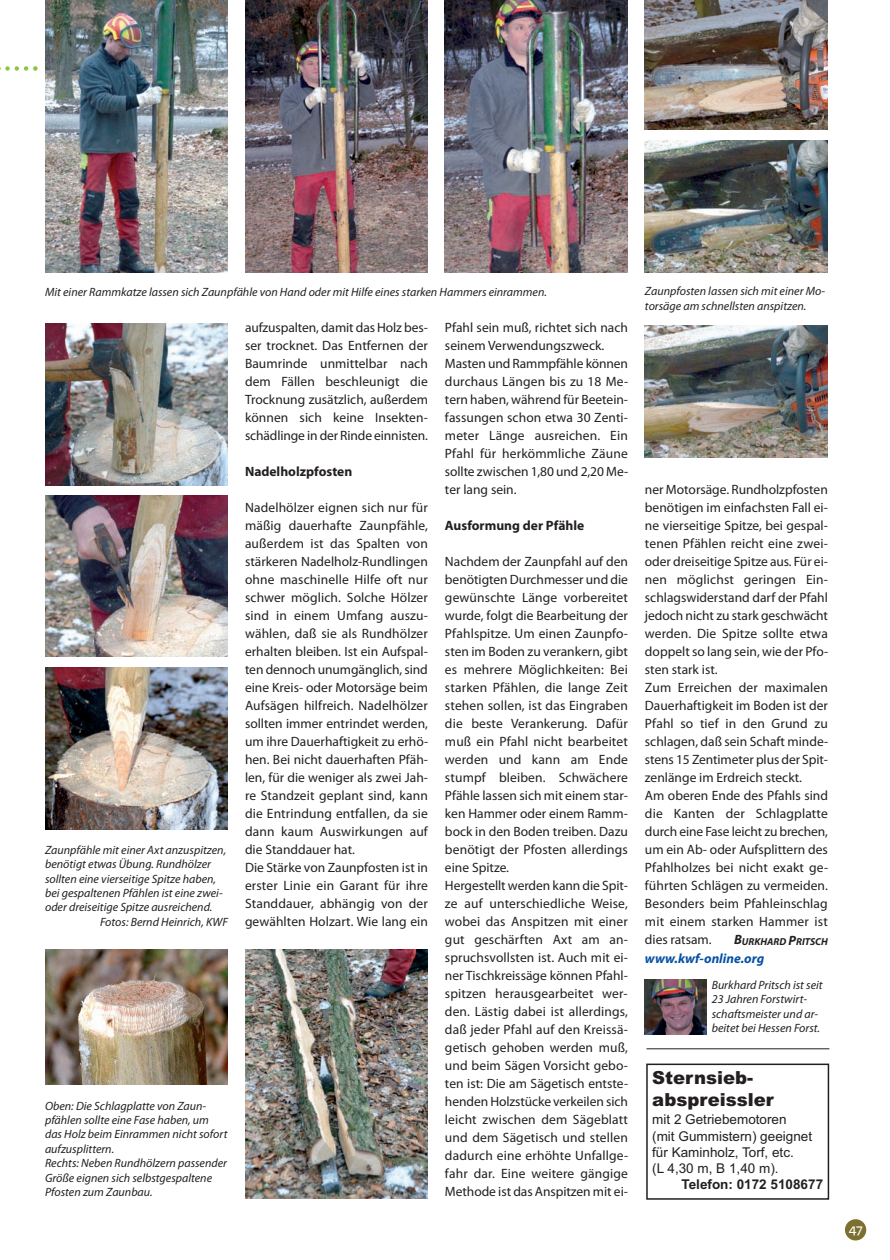
<style>
.page{position:relative;width:890px;height:1260px;background:#fff}
.page>*{position:absolute;margin:0;border:0;box-sizing:border-box;transform-origin:0 0}
.t1{font:900 18px/21.6px "Arial";color:#231f20}
.t2{font:13.5px/18px "Myriad Pro";letter-spacing:.005em;color:#231f20}
.t3{font:13.5px "Arial";color:#231f20}
.t4{font:700 13.5px "Myriad Pro";color:#231f20}
.t5{font:700 13.5px "Arial";color:#231f20}
.t6{font:italic 700 13.5px "Myriad Pro";color:#0551a4}
.t7{font:italic 12px/14.4px "Myriad Pro";color:#231f20}
.t8{font:12px "Olsen OT";color:#fff}
.t9{font:italic 700 10.2px "Myriad Pro";color:#231f20}
.s1{font-size:13.5px}
</style>
<div class="page">
<div style="left:844px;top:1219px;width:22px;height:21px;background:#7c7030;border-radius:50%"></div>
<svg style="left:0;top:66px;width:38px;height:5px"></svg>
<img style="left:645px;top:979px;width:61px;height:55px">
<img style="left:45px;top:0;width:183px;height:272px">
<img style="left:245px;top:0;width:183px;height:272px">
<img style="left:445px;top:0;width:183px;height:272px">
<img style="left:45px;top:324px;width:183px;height:161px">
<img style="left:45px;top:495px;width:183px;height:161px">
<img style="left:45px;top:667px;width:183px;height:162px">
<img style="left:45px;top:949px;width:183px;height:135px">
<img style="left:645px;top:326px;width:182px;height:131px">
<img style="left:645px;top:140px;width:182px;height:132px">
<img style="left:645px;top:0;width:182px;height:130px">
<img style="left:245px;top:949px;width:183px;height:249px">
<div style="left:646px;top:1063px;width:183px;height:136px;border:2px solid #231f20"></div>
<hr style="left:646px;top:1048px;width:183px;height:1px;background:#231f20">
<p class="t7" style="left:45px;top:286px;width:503px">Mit einer Rammkatze lassen sich Zaunpfähle von Hand oder mit Hilfe eines starken Hammers einrammen.</p>
<p class="t7" style="left:645px;top:285px;width:182px">Zaunpfosten lassen sich mit einer Mo&shy;torsäge am schnellsten anspitzen.</p>
<p class="t7" style="left:45px;top:843px;width:183px">Zaunpfähle mit einer Axt anzuspitzen,</p>
<p class="t7" style="left:45px;top:857px;width:167px">benötigt etwas Übung. Rundhölzer</p>
<p class="t7" style="left:45px;top:872px;width:173px">sollten eine vierseitige Spitze haben,</p>
<p class="t7" style="left:45px;top:886px;width:179px">bei gespaltenen Pfählen ist eine zwei-</p>
<p class="t7" style="left:45px;top:901px;width:169px">oder dreiseitige Spitze ausreichend.</p>
<p class="t7" style="left:100px;top:915px;width:129px">Fotos: Bernd Heinrich, KWF</p>
<p class="t2" style="left:245px;top:320px;width:184px;text-align:justify">aufzuspalten, damit das Holz bes&shy;ser trocknet. Das Entfernen der Baumrinde unmittelbar nach dem Fällen beschleunigt die Trocknung zusätzlich, außerdem können sich keine Insekten&shy;schädlinge in der Rinde einnisten.</p>
<p class="t4" style="left:245px;top:466px;width:109px">Nadelholzpfosten</p>
<p class="t2" style="left:245px;top:500px;width:185px">Nadelhölzer eignen sich nur für mäßig dauerhafte Zaunpfähle, außerdem ist das Spalten von stärkeren Nadelholz-Rundlingen ohne maschinelle Hilfe oft nur schwer möglich. Solche Hölzer sind in einem Umfang auszu&shy;wählen, daß sie als Rundhölzer erhalten bleiben. Ist ein Aufspal&shy;ten dennoch unumgänglich, sind eine Kreis- oder Motorsäge beim<br>Aufsägen hilfreich. Nadelhölzer sollten immer entrindet werden, um ihre Dauerhaftigkeit zu erhö&shy;hen. Bei nicht dauerhaften Pfäh&shy;len, für die weniger als zwei Jah&shy;re Standzeit geplant sind, kann die Entrindung entfallen, da sie dann kaum Auswirkungen auf die Standdauer hat.<br>Die Stärke von Zaunpfosten ist in erster Linie ein Garant für ihre<br>Standdauer, abhängig von der gewählten Holzart. Wie lang ein</p>
<p class="t7" style="left:45px;top:1099px;width:184px">Oben: Die Schlagplatte von Zaun&shy;pfählen sollte eine Fase haben, um das Holz beim Einrammen nicht sofort aufzusplittern.<br>Rechts: Neben Rundhölzern passender<br>Größe eignen sich selbstgespaltene<br>Pfosten zum Zaunbau.</p>
<p class="t2" style="left:445px;top:319px;width:185px">Pfahl sein muß, richtet sich nach seinem Verwendungszweck.<br>Masten und Rammpfähle können durchaus Längen bis zu 18 Me&shy;tern haben, während für Beetein&shy;fassungen schon etwa 30 Zenti&shy;meter Länge ausreichen. Ein<br>Pfahl für herkömmliche Zäune sollte zwischen 1,80 und 2,20 Me&shy;ter lang sein.</p>
<p class="t4" style="left:445px;top:520px;width:141px">Ausformung der Pfähle</p>
<p class="t2" style="left:445px;top:553px;width:185px">Nachdem der Zaunpfahl auf den benötigten Durchmesser und die gewünschte Länge vorbereitet wurde, folgt die Bearbeitung der<br>Pfahlspitze. Um einen Zaunpfo&shy;sten im Boden zu verankern, gibt es mehrere Möglichkeiten: Bei starken Pfählen, die lange Zeit stehen sollen, ist das Eingraben die beste Verankerung. Dafür muß ein Pfahl nicht bearbeitet werden und kann am Ende stumpf bleiben. Schwächere<br>Pfähle lassen sich mit einem star&shy;ken Hammer oder einem Ramm&shy;bock in den Boden treiben. Dazu benötigt der Pfosten allerdings eine Spitze.<br>Hergestellt werden kann die Spit&shy;ze auf unterschiedliche Weise, wobei das Anspitzen mit einer gut geschärften Axt am an&shy;spruchsvollsten ist. Auch mit ei&shy;ner Tischkreissäge können Pfahl&shy;spitzen herausgearbeitet wer&shy;den. Lästig dabei ist allerdings, daß jeder Pfahl auf den Kreissä&shy;getisch gehoben werden muß, und beim Sägen Vorsicht gebo&shy;ten ist: Die am Sägetisch entste&shy;henden Holzstücke verkeilen sich leicht zwischen dem Sägeblatt und dem Sägetisch und stellen dadurch eine erhöhte Unfallge&shy;fahr dar. Eine weitere gängige<br>Methode ist das Anspitzen mit ei-</p>
<p class="t2" style="left:645px;top:481px;width:185px">ner Motorsäge. Rundholzpfosten benötigen im einfachsten Fall ei&shy;ne vierseitige Spitze, bei gespal&shy;tenen Pfählen reicht eine zwei&shy;oder dreiseitige Spitze aus. Für ei&shy;nen möglichst geringen Ein&shy;schlagswiderstand darf der Pfahl jedoch nicht zu stark geschwächt werden. Die Spitze sollte etwa doppelt so lang sein, wie der Pfo&shy;sten stark ist.<br>Zum Erreichen der maximalen<br>Dauerhaftigkeit im Boden ist der<br>Pfahl so tief in den Grund zu schlagen, daß sein Schaft minde&shy;stens 15 Zentimeter plus der Spit&shy;zenlänge im Erdreich steckt.<br>Am oberen Ende des Pfahls sind die Kanten der Schlagplatte durch eine Fase leicht zu brechen, um ein Ab- oder Aufsplittern des<br>Pfahlholzes bei nicht exakt ge&shy;führten Schlägen zu vermeiden.<br>Besonders beim Pfahleinschlag mit einem starken Hammer ist dies ratsam.</p>
<p class="t9" style="left:734px;top:937px;width:95px"><span class="s1">B</span>URKHARD <span class="s1">P</span>RITSCH</p>
<p class="t6" style="left:645px;top:952px;width:121px">www.kwf-online.org</p>
<p class="t7" style="left:711px;top:978px;width:112px">Burkhard Pritsch ist seit<br>23 Jahren Forstwirt&shy;schaftsmeister und ar&shy;beitet bei Hessen Forst.</p>
<p class="t1" style="left:652px;top:1067px;width:123px">Sternsieb&shy;abspreissler</p>
<p class="t3" style="left:652px;top:1111px;width:136px">mit 2 Getriebemotoren</p>
<p class="t3" style="left:652px;top:1127px;width:161px">(mit Gummistern) geeignet</p>
<p class="t3" style="left:652px;top:1144px;width:143px">für Kaminholz, Torf, etc.</p>
<p class="t3" style="left:652px;top:1160px;width:128px">(L 4,30 m, B 1,40 m).</p>
<p class="t5" style="left:681px;top:1176px;width:143px">Telefon: 0172 5108677</p>
<p class="t8" style="left:848px;top:1223px;width:15px">47</p>
</div>
